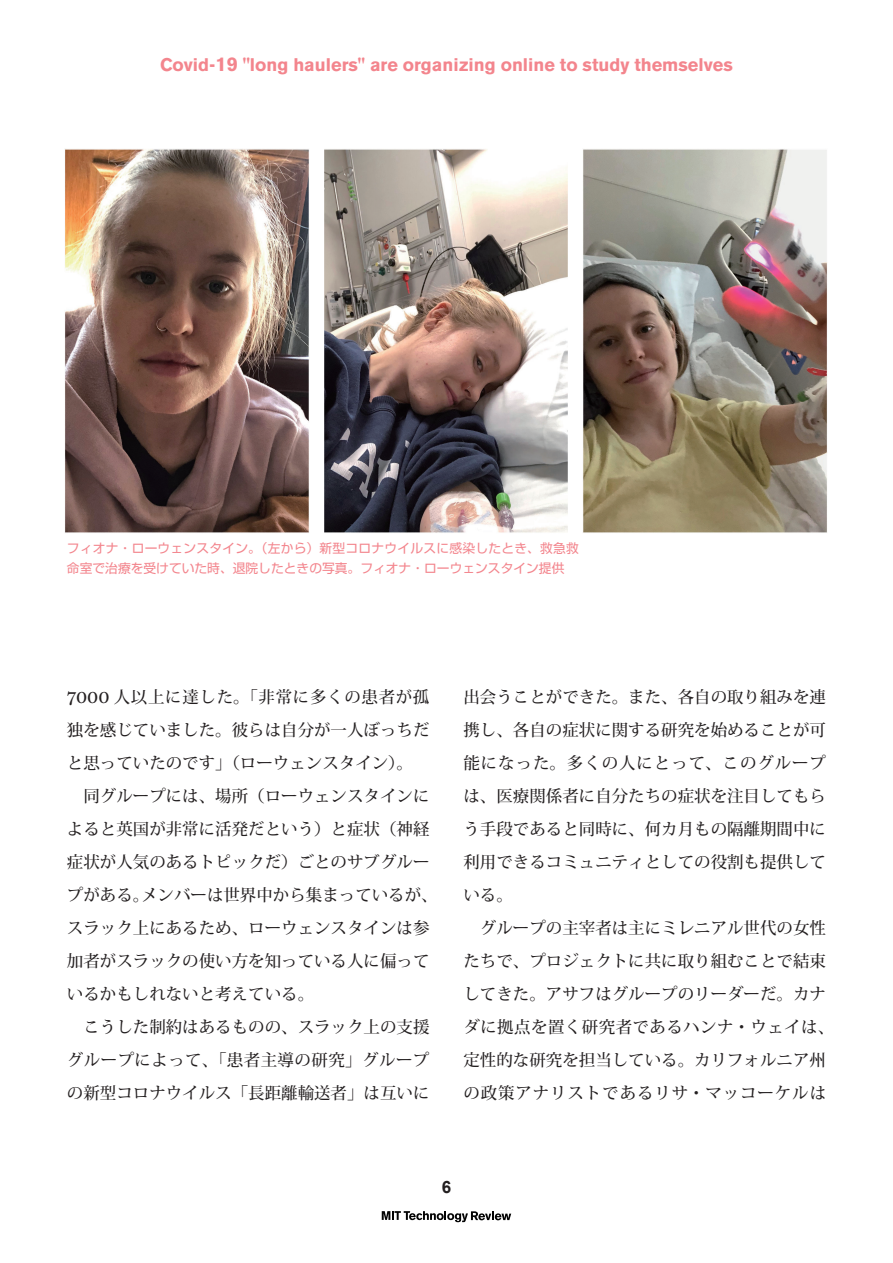
<style>
.page{position:relative;width:893px;height:1263px;background:#fff}
.page>*{position:absolute;margin:0;border:0;box-sizing:border-box;transform-origin:0 0}
.t1{font:700 18.15px "Akzidenz Grotesk BE";color:#f3858d}
.t2{font:700 16.95px "Arial";color:#231f20}
.t3{font:500 16.5px/33px "Koz Min Pr 6 N";color:#231f20}
.t4{font:12.75px/19.2px "Shin Go Pr 6 N";color:#f3858d}
.s1{font-size:19.8px}
.s2{font-family:"Miller Text Roman";font-weight:400;font-size:18.15px}
</style>
<div class="page">
<svg style="left:382px;top:1211px;width:129px;height:11px"></svg>
<img style="left:65px;top:149px;width:762px;height:384px">
<p class="t1" style="left:160px;top:54px;width:574px">Covid-<span class="s1">19</span> "long haulers" are organizing online to study themselves</p>
<p class="t4" style="left:67px;top:538px;width:513px">フィオナ・ローウェンスタイン。（左から）新型コロナウイルスに感染したとき、救急救命室で治療を受けていた時、退院したときの写真。フィオナ・ローウェンスタイン提供</p>
<p class="t3" style="left:67px;top:681px;width:372px"><span class="s2">7000</span> 人以上に達した。「非常に多くの患者が孤独を感じていました。彼らは自分が一人ぼっちだと思っていたのです」（ローウェンスタイン）。<br>　同グループには、場所（ローウェンスタインによると英国が非常に活発だという）と症状（神経症状が人気のあるトピックだ）ごとのサブグループがある。メンバーは世界中から集まっているが、スラック上にあるため、ローウェンスタインは参加者がスラックの使い方を知っている人に偏っているかもしれないと考えている。<br>　こうした制約はあるものの、スラック上の支援グループによって、「患者主導の研究」グループの新型コロナウイルス「長距離輸送者」は互いに</p>
<p class="t3" style="left:463px;top:681px;width:372px">出会うことができた。また、各自の取り組みを連携し、各自の症状に関する研究を始めることが可能になった。多くの人にとって、このグループは、医療関係者に自分たちの症状を注目してもらう手段であると同時に、何カ月もの隔離期間中に利用できるコミュニティとしての役割も提供している。<br>　グループの主宰者は主にミレニアル世代の女性たちで、プロジェクトに共に取り組むことで結束してきた。アサフはグループのリーダーだ。カナダに拠点を置く研究者であるハンナ・ウェイは、定性的な研究を担当している。カリフォルニア州の政策アナリストであるリサ・マッコーケルは</p>
<p class="t2" style="left:442px;top:1175px;width:11px">6</p>
</div>
